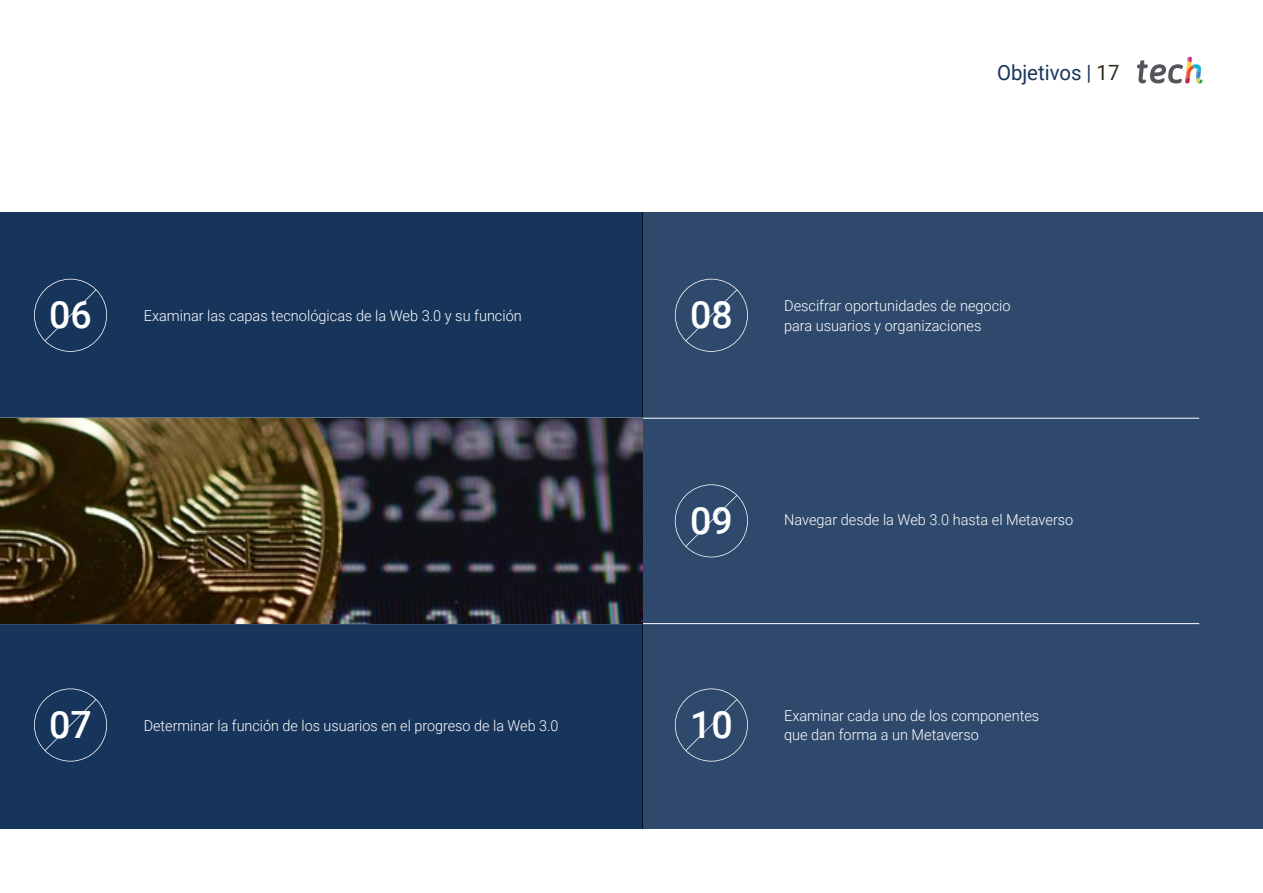
<style>
.page{position:relative;width:1263px;height:893px;background:#fff}
.page>*{position:absolute;margin:0;border:0;box-sizing:border-box;transform-origin:0 0}
.t1{font:500 37.5px "Roboto";color:#fff}
.t2{font:21px "Roboto";color:#1a355c}
.t3{font:300 15px/19.5px "Roboto";color:#fff}
.t4{font:300 15px "Roboto";color:#fff;scale:.96 1}
.s1{color:#312e20}
</style>
<div class="page">
<svg style="left:1137px;top:57px;width:65px;height:27px"></svg>
<div style="left:0;top:623px;width:642px;height:206px;background:#17355b"></div>
<div style="left:0;top:213px;width:642px;height:205px;background:#17355b"></div>
<div style="left:642px;top:213px;width:621px;height:616px;background:#2e496b"></div>
<svg style="left:34px;top:279px;width:73px;height:73px"></svg>
<svg style="left:34px;top:688px;width:73px;height:73px"></svg>
<svg style="left:675px;top:279px;width:73px;height:73px"></svg>
<hr style="left:0;top:418px;width:1199px;height:1px;background:#fff">
<hr style="left:0;top:623px;width:1199px;height:1px;background:#fff">
<svg style="left:675px;top:484px;width:73px;height:73px"></svg>
<svg style="left:675px;top:688px;width:73px;height:73px"></svg>
<img style="left:0;top:418px;width:642px;height:205px">
<h2 class="t2" style="left:997px;top:57px;width:124px">Objetivos | <span class="s1">17</span></h2>
<h1 class="t1" style="left:49px;top:288px;width:44px">06</h1>
<p class="t3" style="left:144px;top:305px;width:380px">Examinar las capas tecnológicas de la Web 3.0 y su función</p>
<p class="t3" style="left:784px;top:295px;width:228px">Descifrar oportunidades de negocio para usuarios y organizaciones</p>
<h1 class="t1" style="left:690px;top:288px;width:44px">08</h1>
<h1 class="t1" style="left:690px;top:494px;width:44px">09</h1>
<p class="t3" style="left:784px;top:509px;width:291px">Navegar desde la Web 3.0 hasta el Metaverso</p>
<h1 class="t1" style="left:49px;top:698px;width:44px">07</h1>
<p class="t4" style="left:144px;top:715px;width:434px">Determinar la función de los usuarios en el progreso de la Web 3.0</p>
<h1 class="t1" style="left:690px;top:698px;width:44px">10</h1>
<p class="t3" style="left:784px;top:705px;width:257px">Examinar cada uno de los componentes</p>
<p class="t3" style="left:784px;top:725px;width:196px">que dan forma a un Metaverso</p>
</div>
